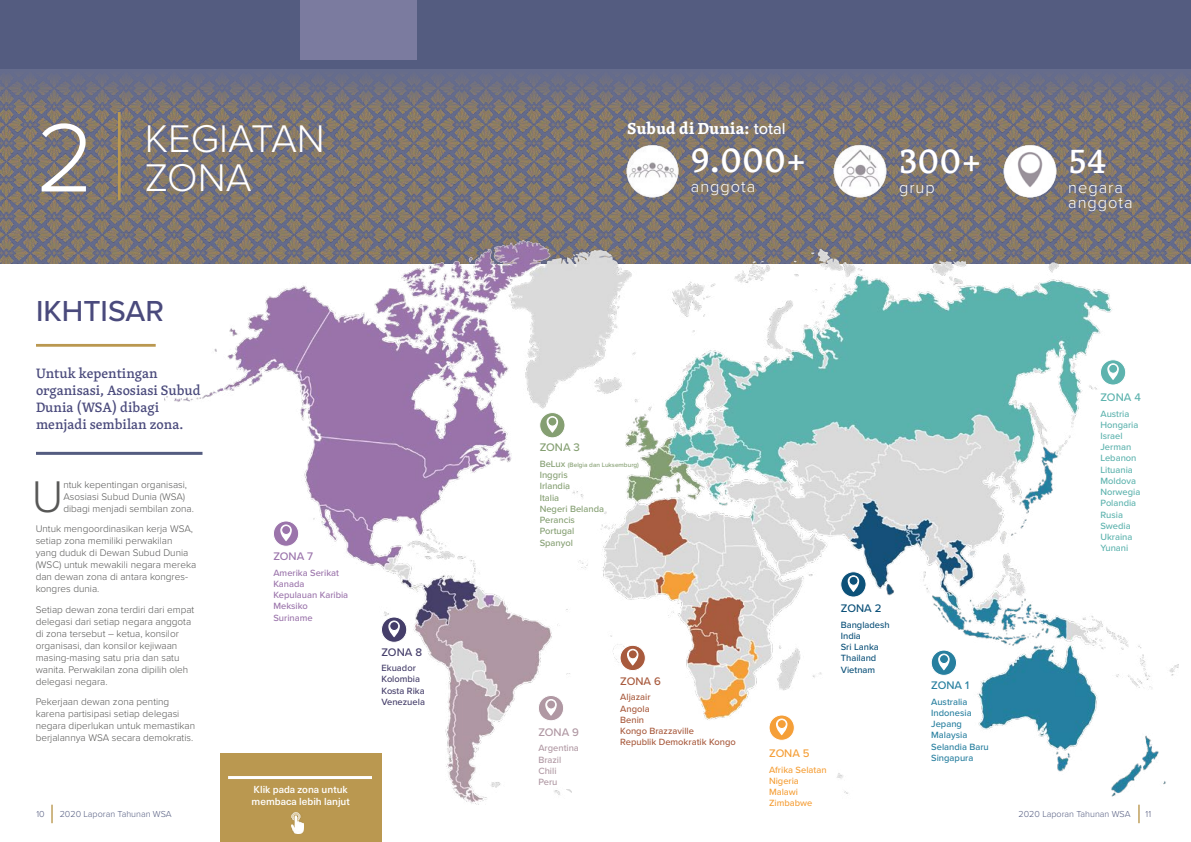
<style>
.page{position:relative;width:1191px;height:842px;background:#fff}
.page>*{position:absolute;margin:0;border:0;box-sizing:border-box;transform-origin:0 0}
.t1{font:300 100.6px "Proxima Nova";color:#fff}
.t2{font:300 46px "Proxima Nova";color:#575756}
.t3{font:300 40px "Proxima Nova";color:#fff}
.t4{font:500 36.4px "Skolar Latin";color:#fff}
.t5{font:500 30px "Proxima Nova";color:#4a4a7c}
.t6{font:300 16.4px/15px "Proxima Nova";letter-spacing:.06em;color:#fff}
.t7{font:700 16.4px "Skolar Latin";color:#fff}
.t8{font:500 14px/16.8px "Skolar Latin";color:#4a4a7c}
.t9{font:500 11.4px "Proxima Nova";color:#9b74ab}
.t10{font:500 11.4px "Proxima Nova";color:#859f72}
.t11{font:500 11.4px "Proxima Nova";color:#453e6a}
.t12{font:500 11.4px "Proxima Nova";color:#b098a3}
.t13{font:500 11.4px "Proxima Nova";color:#a85a3d}
.t14{font:500 11.4px "Proxima Nova";color:#f59f38}
.t15{font:500 11.4px "Proxima Nova";color:#0c5179}
.t16{font:500 11.4px "Proxima Nova";color:#277f9f}
.t17{font:500 11.4px "Proxima Nova";color:#5db3ae}
.t18{font:300 10px/12px "Proxima Nova";color:#575756}
.t19{font:500 10px/12px "Neue Haas Unica W1 G";color:#fff}
.t20{font:500 9.4px/11.2px "Proxima Nova";color:#5db3ae}
.t21{font:500 9.4px/11.2px "Proxima Nova";color:#a85a3d}
.t22{font:500 9.4px/11.2px "Proxima Nova";color:#859f72}
.t23{font:500 9.4px/11.2px "Proxima Nova";color:#277f9f}
.t24{font:500 9.4px/11.2px "Proxima Nova";color:#9b74ab}
.t25{font:500 9.4px/11.2px "Proxima Nova";color:#0c5179}
.t26{font:500 9.4px/11.2px "Proxima Nova";color:#f59f38}
.t27{font:500 9.4px/11.2px "Proxima Nova";color:#453e6a}
.t28{font:500 9.4px/11.2px "Proxima Nova";color:#b098a3}
.t29{font:300 9px "Proxima Nova";color:#545c80}
.t30{font:500 6.5px "Proxima Nova";color:#859f72}
.s1{font-family:"Proxima Nova";font-weight:500}
.s2{font-size:9.4px}
</style>
<div class="page">
<div style="left:0;top:0;width:1191px;height:69px;background:#545c80"></div>
<svg style="left:51px;top:805px;width:2px;height:18px"></svg>
<div style="left:300px;top:0;width:116px;height:60px;background:#7b7b9f"></div>
<img style="left:0;top:69px;width:1191px;height:195px">
<img style="left:164px;top:241px;width:1014px;height:601px">
<hr style="left:36px;top:452px;width:166px;height:3px;background:#545c80">
<div style="left:220px;top:754px;width:161px;height:88px;background:#ba9850"></div>
<hr style="left:228px;top:776px;width:144px;height:3px;background:#fff">
<hr style="left:118px;top:112px;width:3px;height:88px;background:#ba9850">
<img style="left:622px;top:141px;width:60px;height:61px">
<img style="left:829px;top:141px;width:61px;height:61px">
<img style="left:999px;top:141px;width:61px;height:61px">
<img style="left:291px;top:812px;width:13px;height:21px">
<hr style="left:36px;top:344px;width:120px;height:3px;background:#ba9850">
<div style="left:273px;top:521px;width:26px;height:25px;background:#9b74ab;border-radius:50%"></div>
<div style="left:273px;top:520px;width:26px;height:27px;border:1px solid #fff;border-radius:50%"></div>
<svg style="left:280px;top:524px;width:12px;height:17px"></svg>
<div style="left:282px;top:525px;width:9px;height:9px;background:#9b74ab;border-radius:50%"></div>
<div style="left:281px;top:525px;width:10px;height:10px;border:1px solid #fff;border-radius:50%"></div>
<div style="left:540px;top:413px;width:25px;height:25px;background:#859f72;border-radius:50%"></div>
<div style="left:539px;top:412px;width:26px;height:26px;border:1px solid #fff;border-radius:50%"></div>
<svg style="left:546px;top:416px;width:12px;height:17px"></svg>
<div style="left:548px;top:417px;width:9px;height:9px;background:#859f72;border-radius:50%"></div>
<div style="left:547px;top:417px;width:10px;height:9px;border:1px solid #fff;border-radius:50%"></div>
<div style="left:381px;top:617px;width:26px;height:25px;background:#453e6a;border-radius:50%"></div>
<div style="left:381px;top:616px;width:26px;height:27px;border:1px solid #fff;border-radius:50%"></div>
<svg style="left:388px;top:620px;width:12px;height:17px"></svg>
<div style="left:390px;top:621px;width:9px;height:9px;background:#453e6a;border-radius:50%"></div>
<div style="left:389px;top:621px;width:10px;height:10px;border:1px solid #fff;border-radius:50%"></div>
<svg style="left:566px;top:789px;width:6px;height:4px"></svg>
<div style="left:538px;top:695px;width:25px;height:26px;background:#b098a3;border-radius:50%"></div>
<div style="left:538px;top:695px;width:26px;height:26px;border:1px solid #fff;border-radius:50%"></div>
<svg style="left:545px;top:699px;width:12px;height:17px"></svg>
<div style="left:546px;top:700px;width:9px;height:9px;background:#b098a3;border-radius:50%"></div>
<div style="left:546px;top:700px;width:10px;height:9px;border:1px solid #fff;border-radius:50%"></div>
<div style="left:620px;top:645px;width:25px;height:25px;background:#a85a3d;border-radius:50%"></div>
<div style="left:619px;top:645px;width:27px;height:26px;border:1px solid #fff;border-radius:50%"></div>
<svg style="left:627px;top:649px;width:11px;height:17px"></svg>
<div style="left:628px;top:650px;width:9px;height:9px;background:#a85a3d;border-radius:50%"></div>
<div style="left:628px;top:649px;width:10px;height:10px;border:1px solid #fff;border-radius:50%"></div>
<div style="left:769px;top:715px;width:25px;height:25px;background:#f59f38;border-radius:50%"></div>
<div style="left:768px;top:714px;width:27px;height:27px;border:1px solid #fff;border-radius:50%"></div>
<svg style="left:776px;top:718px;width:11px;height:17px"></svg>
<div style="left:777px;top:719px;width:9px;height:9px;background:#f59f38;border-radius:50%"></div>
<div style="left:777px;top:719px;width:9px;height:10px;border:1px solid #fff;border-radius:50%"></div>
<svg style="left:840px;top:572px;width:26px;height:25px"></svg>
<div style="left:840px;top:571px;width:26px;height:26px;border:1px solid #fff;border-radius:50%"></div>
<svg style="left:847px;top:575px;width:12px;height:17px"></svg>
<div style="left:849px;top:576px;width:9px;height:9px;background:#0c5179;border-radius:50%"></div>
<div style="left:848px;top:576px;width:10px;height:10px;border:1px solid #fff;border-radius:50%"></div>
<div style="left:931px;top:650px;width:25px;height:25px;background:#277f9f;border-radius:50%"></div>
<div style="left:930px;top:650px;width:27px;height:26px;border:1px solid #fff;border-radius:50%"></div>
<svg style="left:938px;top:653px;width:11px;height:17px"></svg>
<div style="left:939px;top:655px;width:9px;height:8px;background:#277f9f;border-radius:50%"></div>
<div style="left:939px;top:654px;width:10px;height:10px;border:1px solid #fff;border-radius:50%"></div>
<div style="left:1100px;top:360px;width:25px;height:25px;background:#5db3ae;border-radius:50%"></div>
<div style="left:1100px;top:359px;width:26px;height:26px;border:1px solid #fff;border-radius:50%"></div>
<svg style="left:1107px;top:363px;width:11px;height:17px"></svg>
<div style="left:1108px;top:364px;width:9px;height:9px;background:#5db3ae;border-radius:50%"></div>
<div style="left:1108px;top:364px;width:10px;height:10px;border:1px solid #fff;border-radius:50%"></div>
<h1 class="t1" style="left:36px;top:83px;width:60px">2</h1>
<h1 class="t1" style="left:36px;top:83px;width:32px">1</h1>
<h3 class="t3" style="left:145px;top:109px;width:182px">KEGIATAN</h3>
<h3 class="t3" style="left:145px;top:109px;width:96px">MAIN</h3>
<h3 class="t3" style="left:145px;top:148px;width:108px">ZONA</h3>
<h3 class="t3" style="left:145px;top:148px;width:171px">HEADING</h3>
<h3 class="t5" style="left:36px;top:289px;width:129px">IKHTISAR</h3>
<h3 class="t8" style="left:36px;top:365px;width:166px">Untuk kepentingan organisasi, Asosiasi Subud<br>Dunia (WSA) dibagi menjadi sembilan zona.</h3>
<h2 class="t2" style="left:32px;top:462px;width:33px">U</h2>
<p class="t18" style="left:63px;top:478px;width:132px">ntuk kepentingan organisasi,<br>Asosiasi Subud Dunia (WSA) dibagi menjadi sembilan zona.</p>
<p class="t18" style="left:36px;top:522px;width:162px">Untuk mengoordinasikan kerja WSA, setiap zona memiliki perwakilan<br>yang duduk di Dewan Subud Dunia (WSC) untuk mewakili negara mereka dan dewan zona di antara kongres&shy;kongres dunia.</p>
<p class="t18" style="left:36px;top:603px;width:160px">Setiap dewan zona terdiri dari empat delegasi dari setiap negara anggota di zona tersebut – ketua, konsilor organisasi, dan konsilor kejiwaan masing-masing satu pria dan satu wanita. Perwakilan zona dipilih oleh delegasi negara.</p>
<p class="t18" style="left:36px;top:695px;width:161px">Pekerjaan dewan zona penting karena partisipasi setiap delegasi negara diperlukan untuk memastikan berjalannya WSA secara demokratis.</p>
<p class="t9" style="left:273px;top:548px;width:41px">ZONA 7</p>
<p class="t24" style="left:273px;top:566px;width:76px">Amerika Serikat<br>Kanada<br>Kepulauan Karibia<br>Meksiko<br>Suriname</p>
<p class="t11" style="left:381px;top:643px;width:42px">ZONA 8</p>
<p class="t27" style="left:381px;top:662px;width:45px">Ekuador<br>Kolombia<br>Kosta Rika<br>Venezuela</p>
<p class="t19" style="left:251px;top:783px;width:100px">Klik pada zona untuk membaca lebih lanjut</p>
<h3 class="t7" style="left:627px;top:115px;width:160px">Subud di Dunia: <span class="s1">total</span></h3>
<h3 class="t4" style="left:691px;top:132px;width:117px">9.000+</h3>
<h3 class="t4" style="left:899px;top:133px;width:84px">300+</h3>
<h3 class="t6" style="left:899px;top:179px;width:37px">grup</h3>
<h3 class="t6" style="left:1068px;top:179px;width:66px">negara anggota</h3>
<h3 class="t4" style="left:1068px;top:133px;width:40px">54</h3>
<h3 class="t6" style="left:691px;top:178px;width:66px">anggota</h3>
<p class="t10" style="left:540px;top:439px;width:42px">ZONA 3</p>
<p class="t30" style="left:540px;top:460px;width:101px"><span class="s2">BeLux</span> (Belgia dan Luksemburg)</p>
<p class="t22" style="left:540px;top:469px;width:66px">Inggris<br>Irlandia<br>Italia<br>Negeri Belanda<br>Perancis<br>Portugal<br>Spanyol</p>
<p class="t15" style="left:840px;top:600px;width:42px">ZONA 2</p>
<p class="t25" style="left:840px;top:619px;width:51px">Bangladesh<br>India<br>Sri Lanka<br>Thailand<br>Vietnam</p>
<p class="t17" style="left:1100px;top:389px;width:42px">ZONA 4</p>
<p class="t20" style="left:1100px;top:407px;width:42px">Austria<br>Hongaria<br>Israel<br>Jerman<br>Lebanon<br>Lituania<br>Moldova<br>Norwegia<br>Polandia<br>Rusia<br>Swedia<br>Ukraina<br>Yunani</p>
<p class="t12" style="left:538px;top:723px;width:42px">ZONA 9</p>
<p class="t28" style="left:538px;top:742px;width:42px">Argentina<br>Brazil<br>Chili<br>Peru</p>
<p class="t13" style="left:620px;top:673px;width:42px">ZONA 6</p>
<p class="t21" style="left:620px;top:691px;width:117px">Aljazair<br>Angola<br>Benin<br>Kongo Brazzaville<br>Republik Demokratik Kongo</p>
<p class="t14" style="left:769px;top:745px;width:42px">ZONA 5</p>
<p class="t26" style="left:769px;top:764px;width:59px">Afrika Selatan<br>Nigeria<br>Malawi<br>Zimbabwe</p>
<p class="t16" style="left:931px;top:677px;width:39px">ZONA 1</p>
<p class="t23" style="left:931px;top:695px;width:59px">Australia<br>Indonesia<br>Jepang<br>Malaysia<br>Selandia Baru<br>Singapura</p>
<p class="t29" style="left:36px;top:807px;width:10px">10</p>
<p class="t29" style="left:60px;top:807px;width:113px">2020 Laporan Tahunan WSA</p>
<p class="t29" style="left:1018px;top:807px;width:113px">2020 Laporan Tahunan WSA</p>
<p class="t29" style="left:1145px;top:807px;width:7px">11</p>
</div>
